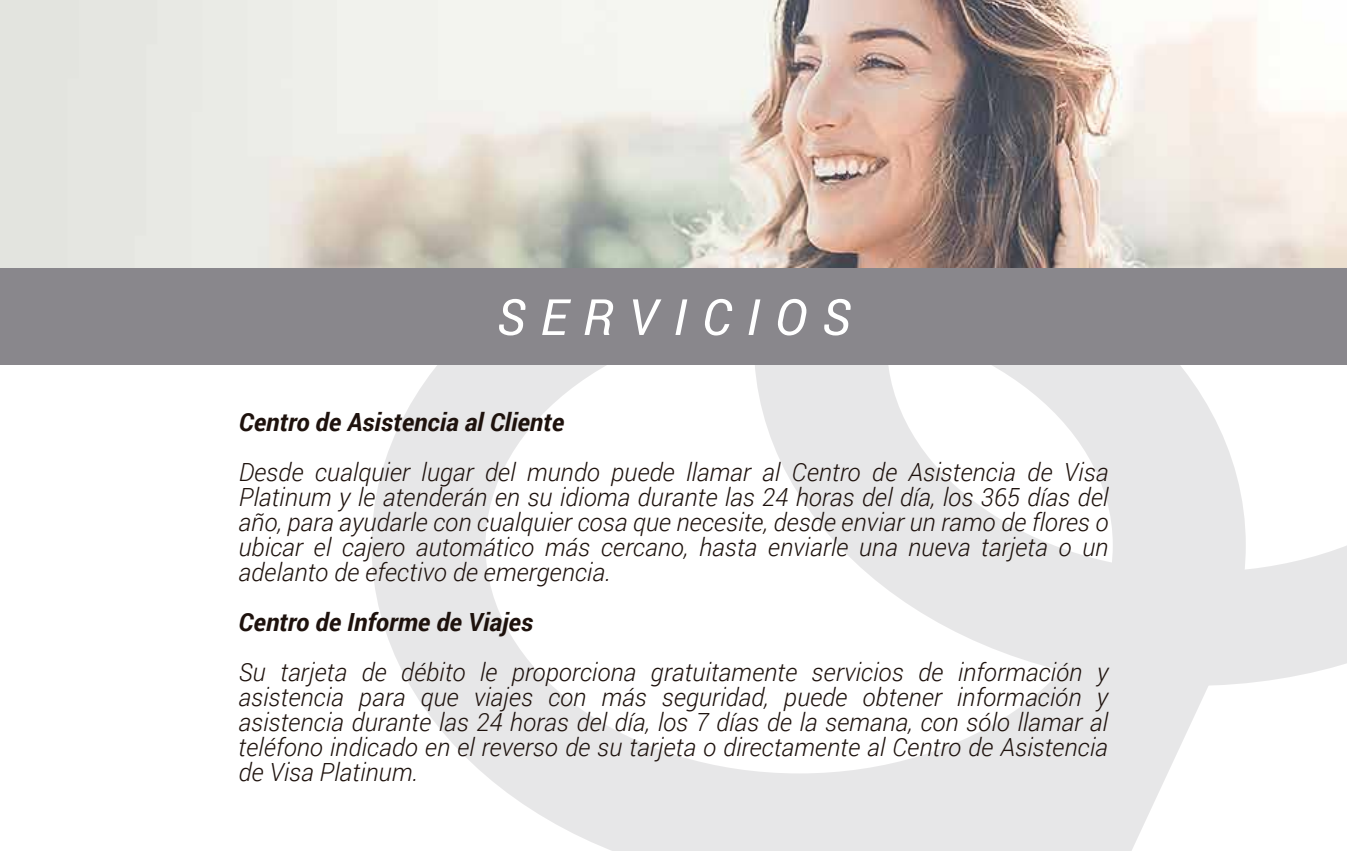
<style>
.page{position:relative;width:1347px;height:851px;background:#fff}
.page>*{position:absolute;margin:0;border:0;box-sizing:border-box;transform-origin:0 0}
.t1{font:italic 50px "Roboto";letter-spacing:.3em;color:#fff}
.t2{font:italic 300 25px/25px "Roboto";color:#1e120d;text-align:justify}
.t3{font:italic 700 25px "Roboto";color:#1e120d}
</style>
<div class="page">
<svg style="left:1245px;top:364px;width:101px;height:319px"></svg>
<svg style="left:371px;top:364px;width:874px;height:486px;fill:#e7e7e8"></svg>
<img style="left:0;top:0;width:1346px;height:267px">
<div style="left:0;top:267px;width:1346px;height:97px;background:#89878c"></div>
<h1 class="t1" style="left:496px;top:282px;width:355px">SERVICIOS</h1>
<p class="t3" style="left:239px;top:404px;width:327px">Centro de Asistencia al Cliente</p>
<p class="t2" style="left:238px;top:458px;width:871px">Desde cualquier lugar del mundo puede llamar al Centro de Asistencia de Visa Platinum y le atenderán en su idioma durante las 24 horas del día, los 365 días del año, para ayudarle con cualquier cosa que necesite, desde enviar un ramo de flores o ubicar el cajero automático más cercano, hasta enviarle una nueva tarjeta o un adelanto de efectivo de emergencia.</p>
<p class="t3" style="left:238px;top:604px;width:296px">Centro de Informe de Viajes</p>
<p class="t2" style="left:238px;top:658px;width:871px">Su tarjeta de débito le proporciona gratuitamente servicios de información y asistencia para que viajes con más seguridad, puede obtener información y asistencia durante las 24 horas del día, los 7 días de la semana, con sólo llamar al teléfono indicado en el reverso de su tarjeta o directamente al Centro de Asistencia de Visa Platinum.</p>
</div>
